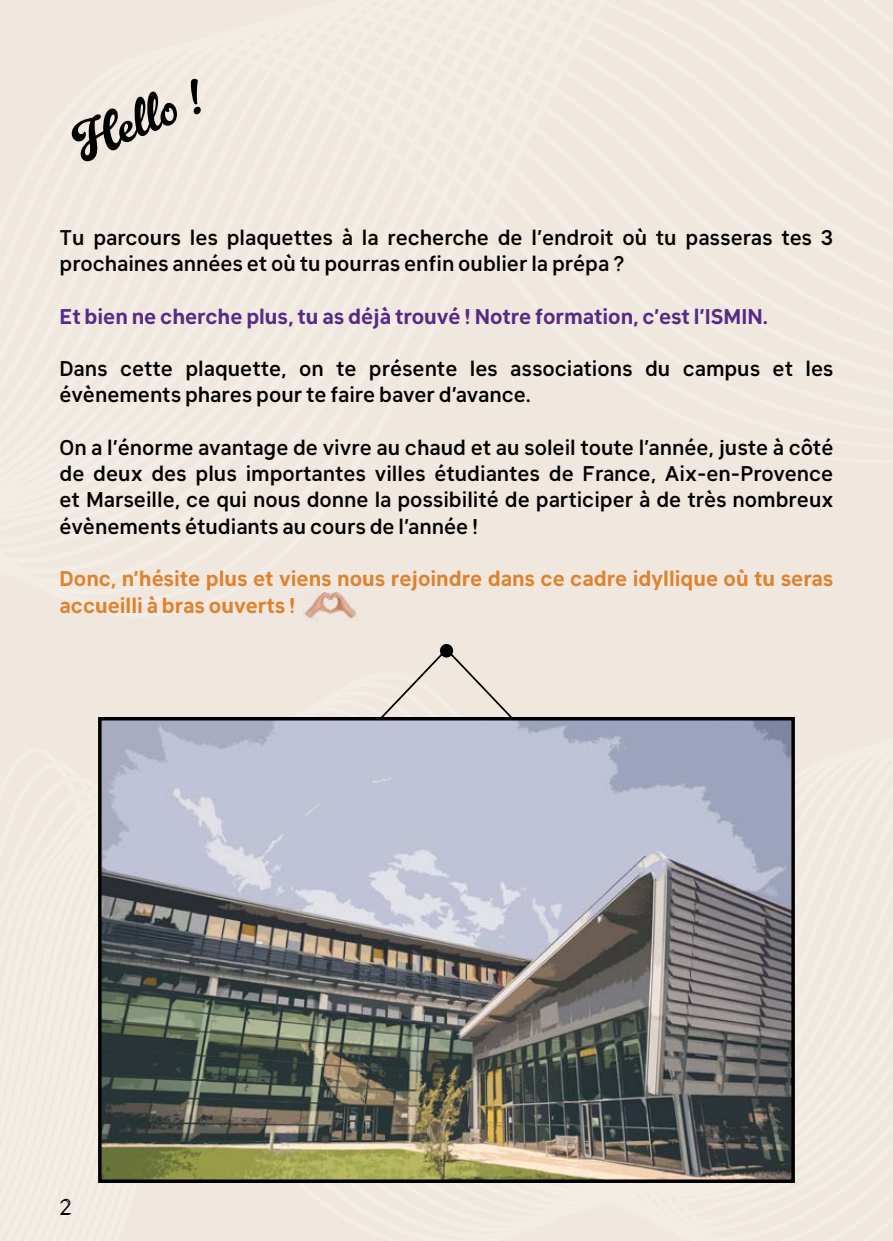
<style>
.page{position:relative;width:893px;height:1241px;background:#fff}
.page>*{position:absolute;margin:0;border:0;box-sizing:border-box;transform-origin:0 0}
.t1{font:52.5px "Gelato Luxe";color:#000}
.t2{font:500 21px/26.2px "Klima";color:#000}
.t3{font:700 21px/26.2px "Klima";color:#df822e}
.t4{font:700 21px "Klima";color:#572a86}
.t5{font:300 21px "Klima";color:#000}
</style>
<div class="page">
<div style="left:0;top:797px;width:893px;height:443px;background:#f0e8df"></div>
<div style="left:0;top:0;width:893px;height:797px;background:#f0e8df"></div>
<img style="left:103px;top:722px;width:687px;height:455px">
<div style="left:98px;top:717px;width:697px;height:465px;border:4px solid #000"></div>
<div style="left:441px;top:644px;width:11px;height:12px;background:#000;border-radius:50%"></div>
<div style="left:440px;top:644px;width:13px;height:13px;border:2px solid #000;border-radius:50%"></div>
<svg style="left:377px;top:649px;width:139px;height:73px;background:#dad3cc"></svg>
<img style="left:304px;top:592px;width:54px;height:28px">
<h1 class="t1" style="left:60px;top:117px;width:139px;rotate:-22deg">Hello !</h1>
<p class="t2" style="left:60px;top:222px;width:775px">Tu parcours les plaquettes à la recherche de l’endroit où tu passeras tes 3 prochaines années et où tu pourras enfin oublier la prépa ?</p>
<p class="t4" style="left:60px;top:298px;width:710px">Et bien ne cherche plus, tu as déjà trouvé ! Notre formation, c’est l’ISMIN.</p>
<p class="t2" style="left:60px;top:353px;width:775px">Dans cette plaquette, on te présente les associations du campus et les évènements phares pour te faire baver d’avance.</p>
<p class="t2" style="left:60px;top:432px;width:775px;text-align:justify">On a l’énorme avantage de vivre au chaud et au soleil toute l’année, juste à côté de deux des plus importantes villes étudiantes de France, Aix-en-Provence et Marseille, ce qui nous donne la possibilité de participer à de très nombreux évènements étudiants au cours de l’année !</p>
<p class="t3" style="left:60px;top:563px;width:775px">Donc, n’hésite plus et viens nous rejoindre dans ce cadre idyllique où tu seras accueilli à bras ouverts !</p>
<p class="t5" style="left:61px;top:1189px;width:13px">2</p>
</div>
